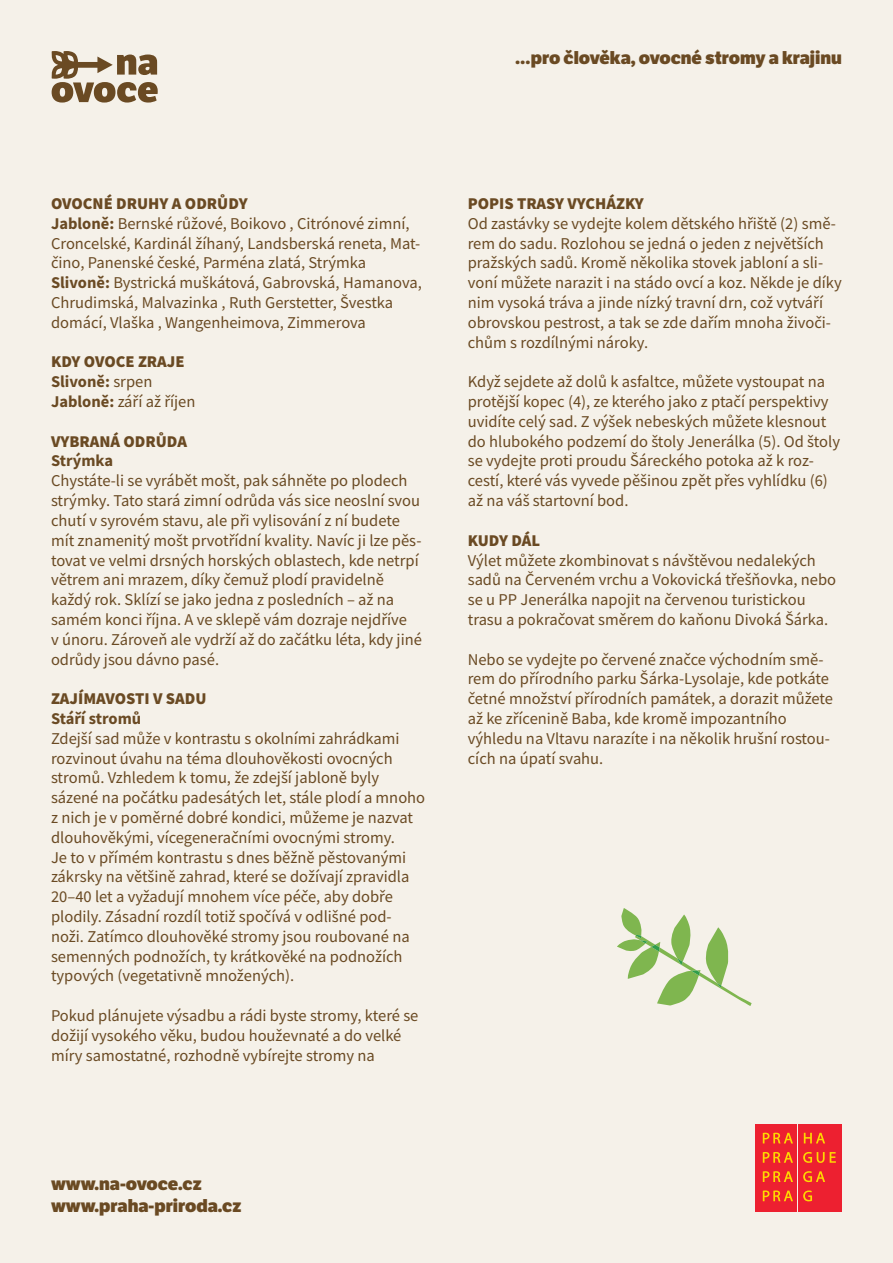
<style>
.page{position:relative;width:893px;height:1263px;background:#f5f1e9}
.page>*{position:absolute;margin:0;border:0;box-sizing:border-box;transform-origin:0 0}
.t1{font:800 18px/21.6px "LFT Etica";color:#6a4a23}
.t2{font:16.5px/19.8px "Source Sans Pro";color:#6a4a23}
.t3{font:900 16.5px "Source Sans Pro";color:#6a4a23}
.t4{font:700 16.5px/19.8px "Source Sans Pro";color:#6a4a23}
.s1{font-weight:900}
.s2{font-weight:700}
.s3{font-weight:400}
</style>
<div class="page">
<svg style="left:51px;top:51px;width:107px;height:52px"></svg>
<div style="left:755px;top:1124px;width:42px;height:88px;background:#ed2030"></div>
<div style="left:799px;top:1124px;width:43px;height:88px;background:#ed2030"></div>
<svg style="left:763px;top:1133px;width:30px;height:10px"></svg>
<svg style="left:804px;top:1133px;width:21px;height:10px"></svg>
<svg style="left:763px;top:1152px;width:30px;height:11px"></svg>
<svg style="left:803px;top:1152px;width:33px;height:11px"></svg>
<svg style="left:763px;top:1171px;width:30px;height:11px"></svg>
<svg style="left:803px;top:1171px;width:22px;height:11px"></svg>
<svg style="left:763px;top:1190px;width:30px;height:11px"></svg>
<svg style="left:803px;top:1190px;width:9px;height:11px"></svg>
<svg style="left:617px;top:908px;width:135px;height:98px"></svg>
<p class="t1" style="left:515px;top:47px;width:328px">…pro člověka, ovocné stromy a krajinu</p>
<p class="t3" style="left:51px;top:192px;width:87px">OVOCNÉ DRUH</p>
<p class="t2" style="left:51px;top:194px;width:372px;text-indent:109px"><span class="s1">Y A ODRŮDY<br></span><span class="s2">Jabloně:</span> Bernské růžové, Boikovo , Citrónové zimní, Croncelské, Kardinál žíhaný, Landsberská reneta, Mat&shy;čino, Panenské české, Parména zlatá, Strýmka <span class="s2">Slivoně:</span> Bystrická muškátová, Gabrovská, Hamanova, Chrudimská, Malvazinka , Ruth Gerstetter, Švestka domácí, Vlaška , Wangenheimova, Zimmerova</p>
<p class="t4" style="left:51px;top:352px;width:146px"><span class="s1">KDY OVOCE ZRAJE<br></span>Slivoně: <span class="s3">srpen<br></span>Jabloně: <span class="s3">září až říjen</span></p>
<p class="t3" style="left:51px;top:430px;width:40px">VYBRAN</p>
<p class="t3" style="left:110px;top:430px;width:77px">Á ODRŮDA</p>
<p class="t4" style="left:51px;top:451px;width:64px">Strýmka</p>
<p class="t2" style="left:51px;top:471px;width:372px">Chystáte-li se vyrábět mošt, pak sáhněte po plodech strýmky. Tato stará zimní odrůda vás sice neoslní svou chutí v syrovém stavu, ale při vylisování z ní budete mít znamenitý mošt prvotřídní kvality. Navíc ji lze pěs&shy;tovat ve velmi drsných horských oblastech, kde netrpí větrem ani mrazem, díky čemuž plodí pravidelně každý rok. Sklízí se jako jedna z posledních – až na samém konci října. A ve sklepě vám dozraje nejdříve<br>v únoru. Zároveň ale vydrží až do začátku léta, kdy jiné odrůdy jsou dávno pasé.</p>
<p class="t3" style="left:51px;top:687px;width:74px">ZAJÍMAVOSTI</p>
<p class="t3" style="left:153px;top:687px;width:53px">V SADU</p>
<p class="t4" style="left:51px;top:708px;width:92px">Stáří stromů</p>
<p class="t2" style="left:51px;top:728px;width:376px">Zdejší sad může v kontrastu s okolními zahrádkami rozvinout úvahu na téma dlouhověkosti ovocných stromů. Vzhledem k tomu, že zdejší jabloně byly sázené na počátku padesátých let, stále plodí a mnoho z nich je v poměrné dobré kondici, můžeme je nazvat dlouhověkými, vícegeneračními ovocnými stromy.<br>Je to v přímém kontrastu s dnes běžně pěstovanými zákrsky na většině zahrad, které se dožívají zpravidla 20–40 let a vyžadují mnohem více péče, aby dobře plodily. Zásadní rozdíl totiž spočívá v odlišné pod&shy;noži. Zatímco dlouhověké stromy jsou roubované na semenných podnožích, ty krátkověké na podnožích typových (vegetativně množených).</p>
<p class="t2" style="left:51px;top:1005px;width:369px">Pokud plánujete výsadbu a rádi byste stromy, které se dožijí vysokého věku, budou houževnaté a do velké míry samostatné, rozhodně vybírejte stromy na</p>
<p class="t3" style="left:468px;top:192px;width:20px">POPIS</p>
<p class="t3" style="left:517px;top:192px;width:11px">TRAS</p>
<p class="t3" style="left:555px;top:192px;width:89px">Y VYCHÁZKY</p>
<p class="t2" style="left:468px;top:213px;width:376px">Od zastávky se vydejte kolem dětského hřiště (2) smě&shy;rem do sadu. Rozlohou se jedná o jeden z největších pražských sadů. Kromě několika stovek jabloní a sli&shy;voní můžete narazit i na stádo ovcí a koz. Někde je díky nim vysoká tráva a jinde nízký travní drn, což vytváří obrovskou pestrost, a tak se zde dařím mnoha živoči&shy;chům s rozdílnými nároky.</p>
<p class="t2" style="left:468px;top:372px;width:374px">Když sejdete až dolů k asfaltce, můžete vystoupat na protější kopec (4), ze kterého jako z ptačí perspektivy uvidíte celý sad. Z výšek nebeských můžete klesnout do hlubokého podzemí do štoly Jenerálka (5). Od štoly se vydejte proti proudu Šáreckého potoka až k roz&shy;cestí, které vás vyvede pěšinou zpět přes vyhlídku (6) až na váš startovní bod.</p>
<p class="t3" style="left:468px;top:529px;width:74px">KUDY DÁL</p>
<p class="t2" style="left:468px;top:550px;width:370px">Výlet můžete zkombinovat s návštěvou nedalekých sadů na Červeném vrchu a Vokovická třešňovka, nebo se u PP Jenerálka napojit na červenou turistickou trasu a pokračovat směrem do kaňonu Divoká Šárka.</p>
<p class="t2" style="left:468px;top:649px;width:367px">Nebo se vydejte po červené značce východním smě&shy;rem do přírodního parku Šárka-Lysolaje, kde potkáte četné množství přírodních památek, a dorazit můžete až ke zřícenině Baba, kde kromě impozantního výhledu na Vltavu narazíte i na několik hrušní rostou&shy;cích na úpatí svahu.</p>
<p class="t1" style="left:51px;top:1173px;width:192px">www.na-ovoce.cz www.praha-priroda.cz</p>
</div>
